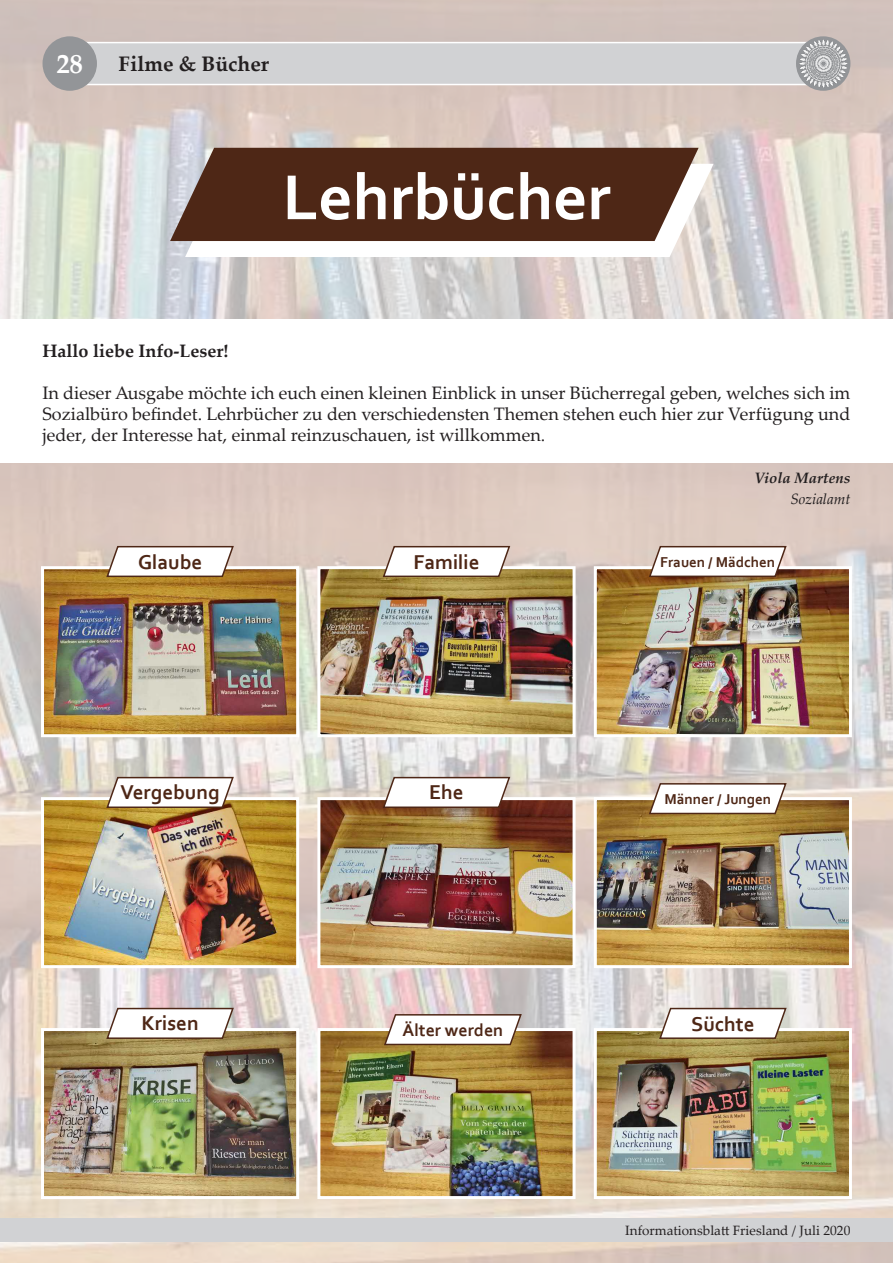
<style>
.page{position:relative;width:893px;height:1263px;background:#fff}
.page>*{position:absolute;margin:0;border:0;box-sizing:border-box;transform-origin:0 0}
.t1{font:700 66.6px "Corbel";color:#fff}
.t2{font:700 27px "Palatino Linotype";color:#fff}
.t3{font:700 21px "Corbel";color:#4e2716}
.t4{font:700 21px "Palatino Linotype";color:#231f20}
.t5{font:18px/21px "Palatino Linotype";color:#231f20;text-align:justify}
.t6{font:700 18px "Palatino Linotype";color:#231f20}
.t7{font:700 18px "Corbel";color:#4e2716}
.t8{font:700 15px "Corbel";color:#4e2716}
.t9{font:italic 700 15px "Palatino Linotype";color:#231f20}
.t10{font:italic 15px "Palatino Linotype";color:#231f20}
.t11{font:13.5px "Palatino Linotype";color:#231f20}
</style>
<div class="page">
<img style="left:0;top:0;width:893px;height:1263px">
<div style="left:69px;top:42px;width:755px;height:43px;background:#d1d2d4;border:2px solid #fff"></div>
<div style="left:796px;top:36px;width:54px;height:55px;background:#939598;border-radius:50%"></div>
<div style="left:43px;top:36px;width:54px;height:55px;background:#939598;border-radius:50%"></div>
<img style="left:799px;top:39px;width:48px;height:49px;border-radius:24px">
<div style="left:0;top:1219px;width:893px;height:23px;background:#d1d2d4"></div>
<div style="left:0;top:319px;width:893px;height:143px;background:#fff"></div>
<svg style="left:185px;top:164px;width:529px;height:93px"></svg>
<svg style="left:170px;top:148px;width:529px;height:93px;background:#5a3627"></svg>
<img style="left:45px;top:570px;width:250px;height:163px">
<div style="left:41px;top:566px;width:258px;height:171px;border:3px solid #fff"></div>
<img style="left:598px;top:570px;width:250px;height:163px">
<div style="left:594px;top:566px;width:258px;height:171px;border:3px solid #fff"></div>
<img style="left:321px;top:570px;width:251px;height:163px">
<div style="left:317px;top:566px;width:259px;height:171px;border:3px solid #fff"></div>
<img style="left:45px;top:801px;width:250px;height:163px">
<div style="left:41px;top:797px;width:258px;height:171px;border:3px solid #fff"></div>
<img style="left:598px;top:801px;width:250px;height:163px">
<div style="left:594px;top:797px;width:258px;height:171px;border:3px solid #fff"></div>
<img style="left:321px;top:801px;width:251px;height:163px">
<div style="left:317px;top:797px;width:259px;height:171px;border:3px solid #fff"></div>
<img style="left:45px;top:1032px;width:250px;height:163px">
<div style="left:41px;top:1028px;width:258px;height:171px;border:3px solid #fff"></div>
<img style="left:598px;top:1032px;width:250px;height:163px">
<div style="left:594px;top:1028px;width:258px;height:171px;border:3px solid #fff"></div>
<img style="left:321px;top:1032px;width:251px;height:163px">
<div style="left:317px;top:1028px;width:259px;height:171px;border:3px solid #fff"></div>
<svg style="left:105px;top:545px;width:130px;height:33px"></svg>
<svg style="left:648px;top:545px;width:140px;height:33px"></svg>
<svg style="left:648px;top:782px;width:140px;height:33px"></svg>
<svg style="left:382px;top:545px;width:129px;height:33px"></svg>
<svg style="left:105px;top:776px;width:130px;height:33px"></svg>
<svg style="left:382px;top:776px;width:129px;height:33px"></svg>
<svg style="left:105px;top:1007px;width:130px;height:33px"></svg>
<svg style="left:658px;top:1007px;width:130px;height:33px"></svg>
<svg style="left:383px;top:1013px;width:140px;height:33px"></svg>
<h2 class="t2" style="left:57px;top:45px;width:28px">28</h2>
<p class="t4" style="left:119px;top:49px;width:152px">Filme &amp; Bücher</p>
<p class="t1" style="left:282px;top:156px;width:330px">Lehrbücher</p>
<p class="t6" style="left:43px;top:338px;width:187px">Hallo liebe Info-Leser!</p>
<p class="t5" style="left:43px;top:381px;width:809px">In dieser Ausgabe möchte ich euch einen kleinen Einblick in unser Bücherregal geben, welches sich im Sozialbüro befindet. Lehrbücher zu den verschiedensten Themen stehen euch hier zur Verfügung und jeder, der Interesse hat, einmal reinzuschauen, ist willkommen.</p>
<p class="t9" style="left:754px;top:467px;width:97px">Viola Martens</p>
<p class="t10" style="left:790px;top:488px;width:61px">Sozialamt</p>
<p class="t3" style="left:138px;top:549px;width:66px">Glaube</p>
<p class="t8" style="left:660px;top:553px;width:117px">Frauen / Mädchen</p>
<p class="t3" style="left:413px;top:549px;width:68px">Familie</p>
<p class="t3" style="left:121px;top:779px;width:100px">Vergebung</p>
<p class="t3" style="left:429px;top:779px;width:36px">Ehe</p>
<p class="t8" style="left:664px;top:790px;width:108px">Männer / Jungen</p>
<p class="t3" style="left:142px;top:1009px;width:59px">Krisen</p>
<p class="t7" style="left:402px;top:1019px;width:102px">Älter werden</p>
<p class="t3" style="left:691px;top:1011px;width:65px">Süchte</p>
<p class="t11" style="left:625px;top:1220px;width:227px">Informationsblatt Friesland / Juli 2020</p>
</div>
